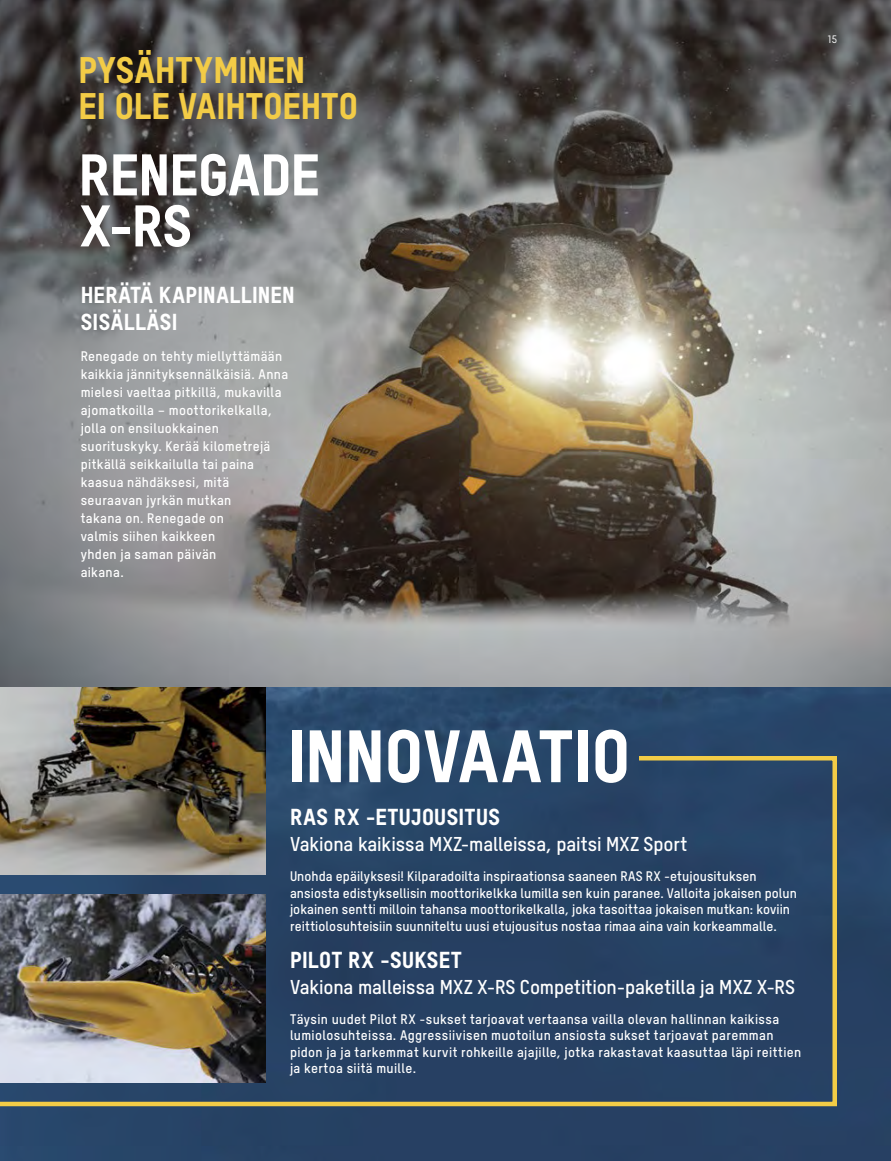
<style>
.page{position:relative;width:891px;height:1161px;background:#fff}
.page>*{position:absolute;margin:0;border:0;box-sizing:border-box;transform-origin:0 0}
.t1{font:72px "T Star Pro Heavy";letter-spacing:-.005em;color:#fff}
.t2{font:57px/51px "T Star Pro Heavy";letter-spacing:-.005em;color:#fff}
.t3{font:36px/36px "T Star Pro Heavy";color:#f3cc46}
.t4{font:22.5px/26.2px "T Star Pro Heavy";letter-spacing:.02em;color:#fff}
.t5{font:19.5px "T Star Pro Bold";letter-spacing:-.005em;color:#fff}
.t6{font:13.5px/18px "T Star Pro Bold";letter-spacing:.025em;color:#fff}
.t7{font:10.5px "T Star Pro Medium";color:#fff}
</style>
<div class="page">
<img style="left:0;top:0;width:891px;height:687px">
<img style="left:0;top:687px;width:891px;height:474px">
<img style="left:0;top:687px;width:266px;height:67px">
<svg style="left:0;top:754px;width:839px;height:354px;background:#415164"></svg>
<h3 class="t3" style="left:79px;top:49px;width:281px">PYSÄHTYMINEN<br>EI OLE VAIHTOEHTO</h3>
<h2 class="t2" style="left:79px;top:144px;width:242px">RENEGADE<br>X-RS</h2>
<h3 class="t4" style="left:81px;top:280px;width:216px">HERÄTÄ KAPINALLINEN<br>SISÄLLÄSI</h3>
<p class="t6" style="left:81px;top:346px;width:209px">Renegade on tehty miellyttämään kaikkia jännityksennälkäisiä. Anna mielesi vaeltaa pitkillä, mukavilla ajomatkoilla – moottorikelkalla, jolla on ensiluokkainen suorituskyky. Kerää kilometrejä pitkällä seikkailulla tai paina kaasua nähdäksesi, mitä seuraavan jyrkän mutkan<br>takana on. Renegade on<br>valmis siihen kaikkeen<br>yhden ja saman päivän<br>aikana.</p>
<p class="t7" style="left:828px;top:32px;width:11px">15</p>
<h1 class="t1" style="left:287px;top:701px;width:344px">INNOVAATIO</h1>
<h3 class="t4" style="left:290px;top:802px;width:211px">RAS RX -ETUJOUSITUS</h3>
<h3 class="t5" style="left:290px;top:830px;width:399px">Vakiona kaikissa MXZ-malleissa, paitsi MXZ Sport</h3>
<p class="t6" style="left:290px;top:867px;width:508px;line-height:16.5px">Unohda epäilyksesi! Kilparadoilta inspiraationsa saaneen RAS RX -etujousituksen ansiosta edistyksellisin moottorikelkka lumilla sen kuin paranee. Valloita jokaisen polun jokainen sentti milloin tahansa moottorikelkalla, joka tasoittaa jokaisen mutkan: koviin reittiolosuhteisiin suunniteltu uusi etujousitus nostaa rimaa aina vain korkeammalle.</p>
<h3 class="t4" style="left:290px;top:944px;width:173px">PILOT RX -SUKSET</h3>
<h3 class="t5" style="left:290px;top:973px;width:506px">Vakiona malleissa MXZ X-RS Competition-paketilla ja MXZ X-RS</h3>
<p class="t6" style="left:290px;top:1010px;width:513px;line-height:16.5px">Täysin uudet Pilot RX -sukset tarjoavat vertaansa vailla olevan hallinnan kaikissa lumiolosuhteissa. Aggressiivisen muotoilun ansiosta sukset tarjoavat paremman pidon ja ja tarkemmat kurvit rohkeille ajajille, jotka rakastavat kaasuttaa läpi reittien ja kertoa siitä muille.</p>
</div>
